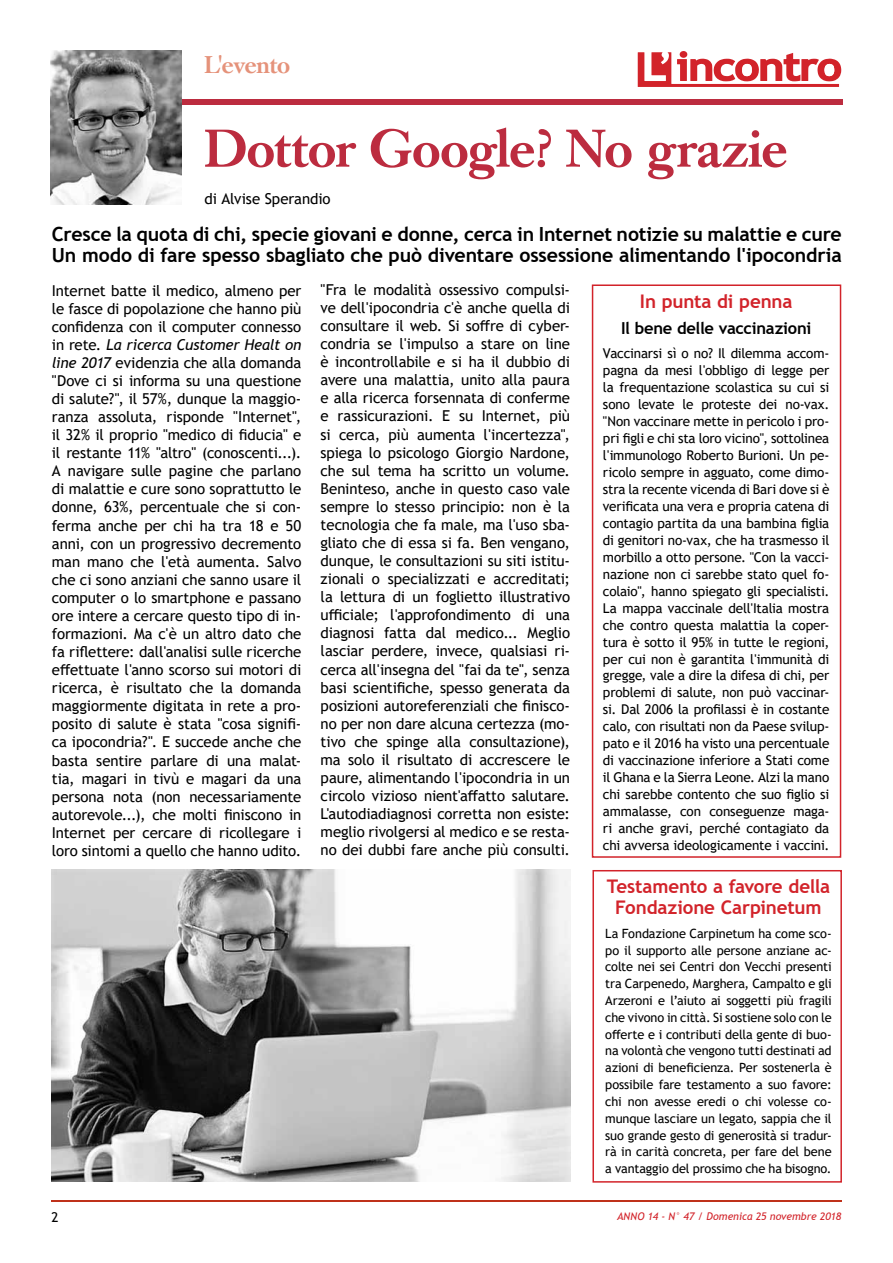
<style>
.page{position:relative;width:893px;height:1263px;background:#fff}
.page>*{position:absolute;margin:0;border:0;box-sizing:border-box;transform-origin:0 0}
.t1{font:500 52.5px "Caslon Book BE";letter-spacing:-.01em;color:#bc2c3f}
.t2{font:500 24px "Caslon Book BE";letter-spacing:-.015em;color:#e5927a}
.t3{font:700 19.5px/21px "Trebuchet MS";letter-spacing:-.01em;color:#000}
.t4{font:700 18.75px/21px "Trebuchet MS";letter-spacing:-.01em;color:#d2232a;text-align:center}
.t5{font:700 16.5px "Trebuchet MS";letter-spacing:-.015em;color:#000}
.t6{font:15px/18.1px "Trebuchet MS";letter-spacing:-.01em;color:#000;text-align:justify}
.t7{font:13.5px/17px "Trebuchet MS";letter-spacing:-.015em;color:#000;text-align:justify}
.t8{font:12.75px/16.8px "Trebuchet MS";letter-spacing:-.01em;color:#000;text-align:justify}
.t9{font:italic 10.5px "Trebuchet MS";color:#d2232a}
.s1{font-style:italic}
.s2{font-size:18.6px}
</style>
<div class="page">
<hr style="left:51px;top:1201px;width:791px;height:1px;background:#bf311a">
<svg style="left:638px;top:52px;width:203px;height:35px"></svg>
<div style="left:52px;top:99px;width:791px;height:6px;background:#bc2c3f"></div>
<img style="left:50px;top:50px;width:131px;height:155px">
<div style="left:592px;top:870px;width:250px;height:312px;border:2px solid #d2232a"></div>
<div style="left:592px;top:284px;width:249px;height:574px;border:2px solid #d2232a"></div>
<img style="left:51px;top:870px;width:519px;height:311px">
<h2 class="t2" style="left:205px;top:51px;width:87px">L'evento</h2>
<h1 class="t1" style="left:205px;top:118px;width:585px">Dottor Google? No grazie</h1>
<p class="t6" style="left:205px;top:190px;width:128px">di Alvise Sperandio</p>
<h3 class="t3" style="left:52px;top:223px;width:791px">Cresce la quota di chi, specie giovani e donne, cerca in Internet notizie su malattie e cure<br>Un modo di fare spesso sbagliato che può diventare ossessione alimentando l'ipocondria</h3>
<p class="t6" style="left:52px;top:281px;width:251px">Internet batte il medico, almeno per le fasce di popolazione che hanno più confidenza con il computer connesso in rete. <span class="s1">La ricerca Customer Healt on line 2017</span> evidenzia che alla domanda "Dove ci si informa su una questione di salute?", il 57%, dunque la maggio&shy;ranza assoluta, risponde "Internet", il 32% il proprio "medico di fiducia" e il restante 11% "altro" (conoscenti...).<br>A navigare sulle pagine che parlano di malattie e cure sono soprattutto le donne, 63%, percentuale che si con&shy;ferma anche per chi ha tra 18 e 50 anni, con un progressivo decremento man mano che l'età aumenta. Salvo che ci sono anziani che sanno usare il computer o lo smartphone e passano ore intere a cercare questo tipo di in&shy;formazioni. Ma c'è un altro dato che fa riflettere: dall'analisi sulle ricerche effettuate l'anno scorso sui motori di ricerca, è risultato che la domanda maggiormente digitata in rete a pro&shy;posito di salute è stata "cosa signifi&shy;ca ipocondria?". E succede anche che basta sentire parlare di una malat&shy;tia, magari in tivù e magari da una persona nota (non necessariamente autorevole...), che molti finiscono in Internet per cercare di ricollegare i loro sintomi a quello che hanno udito.</p>
<p class="t6" style="left:321px;top:280px;width:251px">"Fra le modalità ossessivo compulsi&shy;ve dell'ipocondria c'è anche quella di consultare il web. Si soffre di cyber&shy;condria se l'impulso a stare on line è incontrollabile e si ha il dubbio di avere una malattia, unito alla paura e alla ricerca forsennata di conferme e rassicurazioni. E su Internet, più si cerca, più aumenta l'incertezza", spiega lo psicologo Giorgio Nardone, che sul tema ha scritto un volume.<br>Beninteso, anche in questo caso vale sempre lo stesso principio: non è la tecnologia che fa male, ma l'uso sba&shy;gliato che di essa si fa. Ben vengano, dunque, le consultazioni su siti istitu&shy;zionali o specializzati e accreditati; la lettura di un foglietto illustrativo ufficiale; l'approfondimento di una diagnosi fatta dal medico... Meglio lasciar perdere, invece, qualsiasi ri&shy;cerca all'insegna del "fai da te", senza basi scientifiche, spesso generata da posizioni autoreferenziali che finisco&shy;no per non dare alcuna certezza (mo&shy;tivo che spinge alla consultazione), ma solo il risultato di accrescere le paure, alimentando l'ipocondria in un circolo vizioso nient'affatto salutare.<br>L'autodiadiagnosi corretta non esiste: meglio rivolgersi al medico e se resta&shy;no dei dubbi fare anche più consulti.</p>
<p class="t4" style="left:607px;top:875px;width:225px">Testamento <span class="s2">a</span> favore della<br>Fondazione Carpinetum</p>
<p class="t8" style="left:605px;top:925px;width:228px">La Fondazione Carpinetum ha come sco&shy;po il supporto alle persone anziane ac&shy;colte nei sei Centri don Vecchi presenti tra Carpenedo, Marghera, Campalto e gli Arzeroni e l’aiuto ai soggetti più fragili che vivono in città. Si sostiene solo con le offerte e i contributi della gente di buo&shy;na volontà che vengono tutti destinati ad azioni di beneficienza. Per sostenerla è possibile fare testamento a suo favore: chi non avesse eredi o chi volesse co&shy;munque lasciare un legato, sappia che il suo grande gesto di generosità si tradur&shy;rà in carità concreta, per fare del bene a vantaggio del prossimo che ha bisogno.</p>
<p class="t4" style="left:640px;top:291px;width:154px">In punta di penna</p>
<p class="t5" style="left:621px;top:318px;width:192px">Il bene delle vaccinazioni</p>
<p class="t7" style="left:603px;top:345px;width:228px">Vaccinarsi sì o no? Il dilemma accom&shy;pagna da mesi l'obbligo di legge per la frequentazione scolastica su cui si sono levate le proteste dei no-vax. "Non vaccinare mette in pericolo i pro&shy;pri figli e chi sta loro vicino", sottolinea l'immunologo Roberto Burioni. Un pe&shy;ricolo sempre in agguato, come dimo&shy;stra la recente vicenda di Bari dove si è verificata una vera e propria catena di contagio partita da una bambina figlia di genitori no-vax, che ha trasmesso il morbillo a otto persone. "Con la vacci&shy;nazione non ci sarebbe stato quel fo&shy;colaio", hanno spiegato gli specialisti.<br>La mappa vaccinale dell'Italia mostra che contro questa malattia la coper&shy;tura è sotto il 95% in tutte le regioni, per cui non è garantita l'immunità di gregge, vale a dire la difesa di chi, per problemi di salute, non può vaccinar&shy;si. Dal 2006 la profilassi è in costante calo, con risultati non da Paese svilup&shy;pato e il 2016 ha visto una percentuale di vaccinazione inferiore a Stati come il Ghana e la Sierra Leone. Alzi la mano chi sarebbe contento che suo figlio si ammalasse, con conseguenze maga&shy;ri anche gravi, perché contagiato da chi avversa ideologicamente i vaccini.</p>
<p class="t7" style="left:51px;top:1208px;width:9px">2</p>
<p class="t9" style="left:617px;top:1210px;width:226px">ANNO 14 - N° 47 / Domenica 25 novembre 2018</p>
</div>
